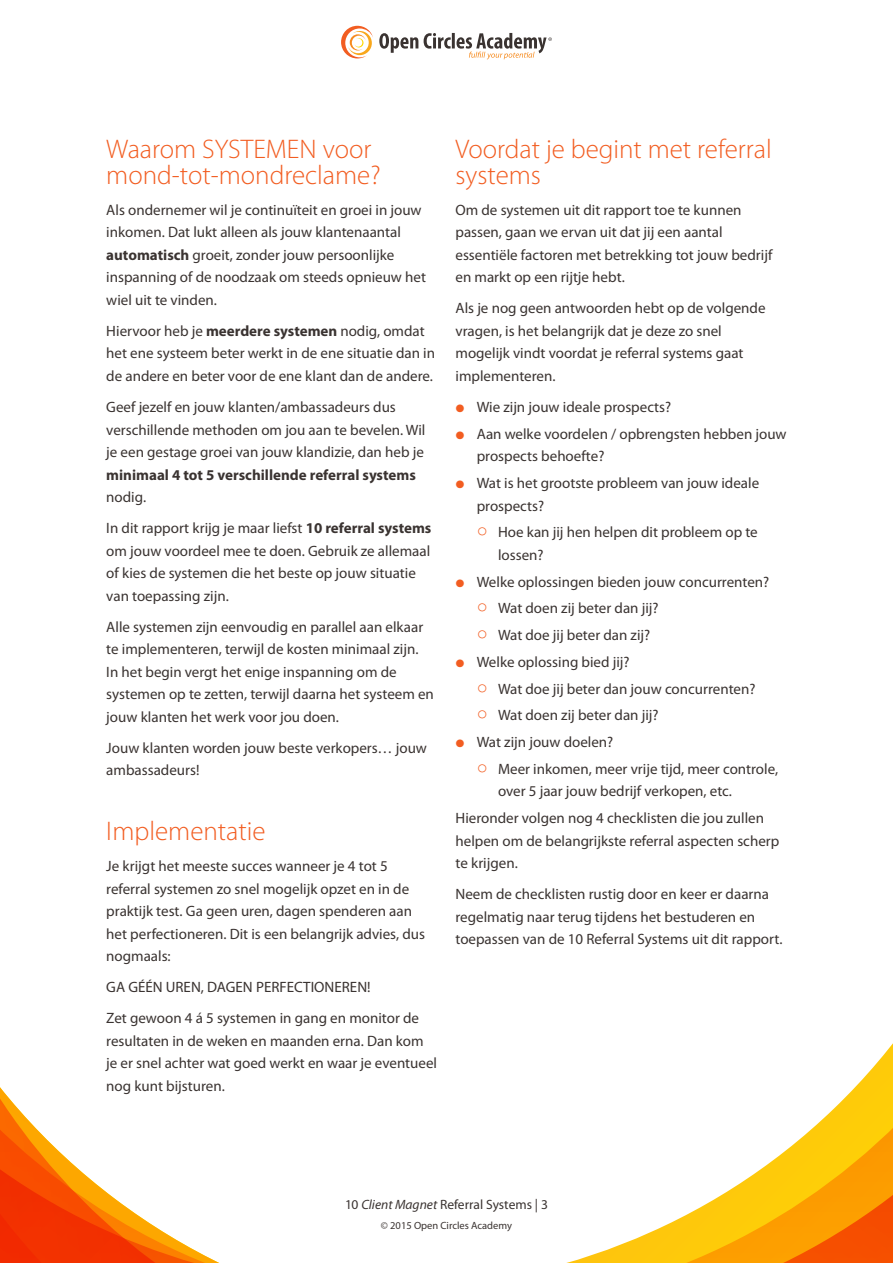
<style>
.page{position:relative;width:893px;height:1263px;background:#fff}
.page>*{position:absolute;margin:0;border:0;box-sizing:border-box;transform-origin:0 0}
.tussenkop{font:300 27px/25.5px "Myriad Pro";color:#f25d21}
.body{font:15px/22.5px "Myriad Pro";color:#3a3331}
.t1{font:13.5px "Myriad Pro";color:#3a3331}
.t2{font:10.5px "Myriad Pro";color:#3a3331}
.s1{font-weight:700}
.s2{font-family:"European Pi Three";font-size:16.5px;color:#f25d21}
.s3{font-style:italic}
</style>
<div class="page">
<svg style="left:0;top:1043px;width:893px;height:220px"></svg>
<svg style="left:341px;top:26px;width:32px;height:32px"></svg>
<svg style="left:379px;top:33px;width:173px;height:27px"></svg>
<p class="tussenkop" style="left:106px;top:137px;width:276px">Waarom SYSTEMEN voor mond-tot-mondreclame?</p>
<p class="body" style="left:106px;top:199px;width:321px">Als ondernemer wil je continuïteit en groei in jouw inkomen. Dat lukt alleen als jouw klantenaantal <span class="s1">automatisch</span> groeit, zonder jouw persoonlijke inspanning of de noodzaak om steeds opnieuw het wiel uit te vinden.</p>
<p class="body" style="left:106px;top:320px;width:330px">Hiervoor heb je <span class="s1">meerdere systemen</span> nodig, omdat het ene systeem beter werkt in de ene situatie dan in de andere en beter voor de ene klant dan de andere.</p>
<p class="body" style="left:106px;top:396px;width:321px">Geef jezelf en jouw klanten/ambassadeurs dus verschillende methoden om jou aan te bevelen. Wil je een gestage groei van jouw klandizie, dan heb je <span class="s1">minimaal 4 tot 5 verschillende referral systems </span>nodig.</p>
<p class="body" style="left:106px;top:517px;width:327px">In dit rapport krijg je maar liefst <span class="s1">10 referral systems </span>om jouw voordeel mee te doen. Gebruik ze allemaal of kies de systemen die het beste op jouw situatie van toepassing zijn.</p>
<p class="body" style="left:106px;top:615px;width:329px">Alle systemen zijn eenvoudig en parallel aan elkaar te implementeren, terwijl de kosten minimaal zijn.<br>In het begin vergt het enige inspanning om de systemen op te zetten, terwijl daarna het systeem en jouw klanten het werk voor jou doen.</p>
<p class="body" style="left:106px;top:736px;width:322px">Jouw klanten worden jouw beste verkopers… jouw ambassadeurs!</p>
<p class="tussenkop" style="left:106px;top:819px;width:161px">Implementatie</p>
<p class="body" style="left:106px;top:855px;width:320px">Je krijgt het meeste succes wanneer je 4 tot 5 referral systemen zo snel mogelijk opzet en in de praktijk test. Ga geen uren, dagen spenderen aan het perfectioneren. Dit is een belangrijk advies, dus nogmaals:</p>
<p class="body" style="left:106px;top:976px;width:266px">GA GÉÉN UREN, DAGEN PERFECTIONEREN!</p>
<p class="body" style="left:106px;top:1007px;width:332px">Zet gewoon 4 á 5 systemen in gang en monitor de resultaten in de weken en maanden erna. Dan kom je er snel achter wat goed werkt en waar je eventueel nog kunt bijsturen.</p>
<p class="tussenkop" style="left:455px;top:137px;width:318px">Voordat je begint met referral systems</p>
<p class="body" style="left:455px;top:199px;width:318px">Om de systemen uit dit rapport toe te kunnen passen, gaan we ervan uit dat jij een aantal essentiële factoren met betrekking tot jouw bedrijf en markt op een rijtje hebt.</p>
<p class="body" style="left:455px;top:297px;width:312px">Als je nog geen antwoorden hebt op de volgende vragen, is het belangrijk dat je deze zo snel mogelijk vindt voordat je referral systems gaat implementeren.</p>
<p class="body" style="left:477px;top:396px;width:196px">Wie zijn jouw ideale prospects?</p>
<p class="body" style="left:477px;top:423px;width:311px">Aan welke voordelen / opbrengsten hebben jouw prospects behoefte?</p>
<p class="body" style="left:477px;top:472px;width:284px">Wat is het grootste probleem van jouw ideale prospects?</p>
<p class="body" style="left:498px;top:521px;width:261px;text-indent:-21px"><span class="s2">=</span> Hoe kan jij hen helpen dit probleem op te lossen?</p>
<p class="body" style="left:477px;top:570px;width:294px">Welke oplossingen bieden jouw concurrenten?</p>
<p class="body" style="left:477px;top:597px;width:183px"><span class="s2">=</span> Wat doen zij beter dan jij?</p>
<p class="body" style="left:477px;top:624px;width:175px"><span class="s2">=</span> Wat doe jij beter dan zij?</p>
<p class="body" style="left:477px;top:651px;width:154px">Welke oplossing bied jij?</p>
<p class="body" style="left:477px;top:677px;width:280px"><span class="s2">=</span> Wat doe jij beter dan jouw concurrenten?</p>
<p class="body" style="left:477px;top:704px;width:183px"><span class="s2">=</span> Wat doen zij beter dan jij?</p>
<p class="body" style="left:477px;top:731px;width:138px">Wat zijn jouw doelen?</p>
<p class="body" style="left:498px;top:758px;width:282px;text-indent:-21px"><span class="s2">=</span> Meer inkomen, meer vrije tijd, meer controle, over 5 jaar jouw bedrijf verkopen, etc.</p>
<p class="body" style="left:455px;top:807px;width:325px">Hieronder volgen nog 4 checklisten die jou zullen helpen om de belangrijkste referral aspecten scherp te krijgen.</p>
<p class="body" style="left:455px;top:883px;width:328px">Neem de checklisten rustig door en keer er daarna regelmatig naar terug tijdens het bestuderen en toepassen van de 10 Referral Systems uit dit rapport.</p>
<p class="t1" style="left:345px;top:1197px;width:204px">10 <span class="s3">Client Magnet</span> Referral Systems | 3</p>
<p class="t2" style="left:381px;top:1220px;width:133px">© 2015 Open Circles Academy</p>
</div>
